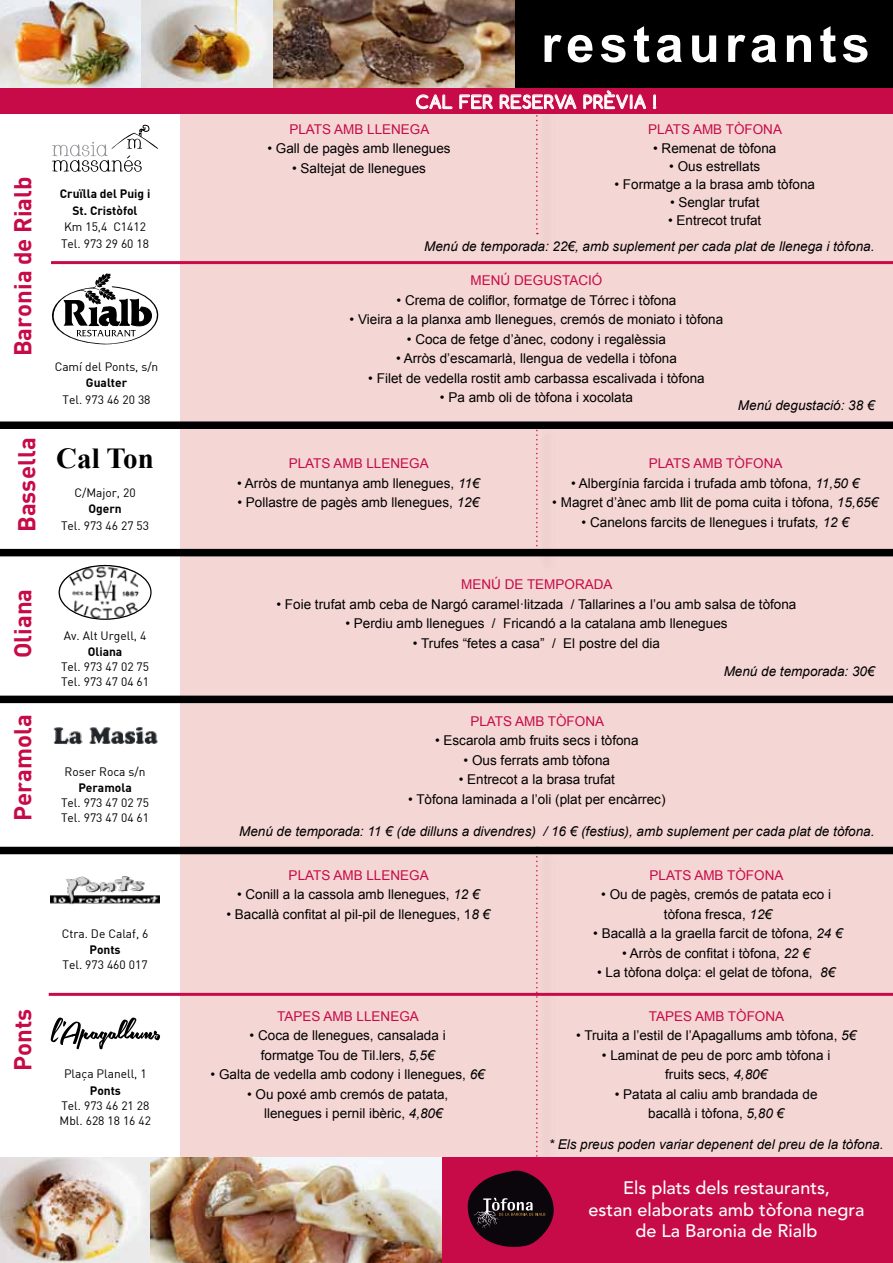
<style>
.page{position:relative;width:893px;height:1263px;background:#fff}
.page>*{position:absolute;margin:0;border:0;box-sizing:border-box;transform-origin:0 0}
.t1{font:700 51px "Arial";letter-spacing:.1em;color:#fff}
.t2{font:700 28.95px "Times New Roman";color:#000}
.t3{font:24px "DIN Bold";color:#c60b48}
.t4{font:500 18px/21.5px "Avenir";color:#fff;text-align:center}
.t5{font:700 17.55px "Comfortaa";letter-spacing:.04em;color:#fff}
.t6{font:13.5px/19.5px "Arial";color:#000;text-align:center}
.t7{font:italic 13.5px "Arial";color:#000}
.t8{font:13.5px "Arial";color:#c60b48}
.t9{font:12px/15px "DIN Regular";color:#000}
.t10{font:12px/16.5px "DIN Bold";color:#000;text-align:center}
.s1{font-style:italic}
</style>
<div class="page">
<div style="left:181px;top:68px;width:712px;height:1195px;background:#f4d6d4"></div>
<div style="left:512px;top:0;width:381px;height:95px;background:#000"></div>
<svg style="left:52px;top:125px;width:106px;height:47px"></svg>
<svg style="left:51px;top:273px;width:108px;height:71px"></svg>
<hr style="left:51px;top:261px;width:842px;height:3px;background:#c60b48">
<img style="left:53px;top:727px;width:105px;height:18px">
<img style="left:59px;top:565px;width:92px;height:54px">
<div style="left:59px;top:565px;width:93px;height:55px;border:1px solid #000;border-radius:50%"></div>
<hr style="left:49px;top:993px;width:844px;height:3px;background:#c60b48">
<img style="left:51px;top:876px;width:109px;height:28px">
<svg style="left:51px;top:1017px;width:109px;height:32px"></svg>
<img style="left:0;top:1157px;width:442px;height:106px">
<img style="left:0;top:0;width:514px;height:88px">
<svg style="left:536px;top:429px;width:2px;height:120px"></svg>
<div style="left:0;top:88px;width:893px;height:26px;background:#c60b48"></div>
<svg style="left:416px;top:94px;width:36px;height:16px"></svg>
<svg style="left:459px;top:94px;width:34px;height:15px"></svg>
<svg style="left:500px;top:94px;width:76px;height:140px"></svg>
<svg style="left:583px;top:90px;width:63px;height:20px"></svg>
<svg style="left:653px;top:94px;width:3px;height:15px"></svg>
<div style="left:0;top:696px;width:893px;height:7px;background:#000"></div>
<div style="left:0;top:847px;width:893px;height:7px;background:#000"></div>
<div style="left:0;top:421px;width:893px;height:8px;background:#000"></div>
<div style="left:0;top:549px;width:893px;height:7px;background:#000"></div>
<div style="left:442px;top:1157px;width:451px;height:106px;background:#c60b48"></div>
<svg style="left:467px;top:854px;width:87px;height:393px"></svg>
<h3 class="t3" style="left:7px;top:356px;width:181px;rotate:-90deg">Baronia de Rialb</h3>
<h3 class="t3" style="left:11px;top:532px;width:96px;rotate:-90deg">Bassella</h3>
<p class="t10" style="left:60px;top:185px;width:92px">Cruïlla del Puig i<br>St. Cristòfol</p>
<p class="t9" style="left:61px;top:218px;width:90px;line-height:16.5px">Km 15,4 C1412<br>Tel. 973 29 60 18</p>
<p class="t9" style="left:55px;top:358px;width:105px">Camí del Ponts, s/n</p>
<p class="t10" style="left:86px;top:374px;width:43px">Gualter</p>
<p class="t9" style="left:63px;top:391px;width:90px">Tel. 973 46 20 38</p>
<h2 class="t2" style="left:56px;top:438px;width:99px">Cal Ton</h2>
<p class="t9" style="left:75px;top:485px;width:63px">C/Major, 20</p>
<p class="t10" style="left:88px;top:500px;width:35px">Ogern</p>
<p class="t9" style="left:61px;top:518px;width:90px">Tel. 973 46 27 53</p>
<h3 class="t3" style="left:7px;top:658px;width:71px;rotate:-90deg">Oliana</h3>
<h3 class="t3" style="left:7px;top:821px;width:108px;rotate:-90deg">Peramola</h3>
<p class="t9" style="left:64px;top:628px;width:84px">Av. Alt Urgell, 4</p>
<p class="t10" style="left:88px;top:643px;width:36px">Oliana</p>
<p class="t9" style="left:61px;top:659px;width:90px">Tel. 973 47 02 75<br>Tel. 973 47 04 61</p>
<p class="t9" style="left:65px;top:764px;width:82px">Roser Roca s/n</p>
<p class="t10" style="left:78px;top:779px;width:55px">Peramola</p>
<p class="t9" style="left:61px;top:795px;width:90px">Tel. 973 47 02 75<br>Tel. 973 47 04 61</p>
<h3 class="t3" style="left:7px;top:1071px;width:64px;rotate:-90deg">Ponts</h3>
<p class="t9" style="left:62px;top:925px;width:88px">Ctra. De Calaf, 6</p>
<p class="t10" style="left:89px;top:941px;width:33px">Ponts</p>
<p class="t9" style="left:63px;top:957px;width:87px">Tel. 973 460 017</p>
<p class="t9" style="left:64px;top:1066px;width:84px">Plaça Planell, 1</p>
<p class="t10" style="left:90px;top:1082px;width:33px">Ponts</p>
<p class="t9" style="left:60px;top:1098px;width:93px">Tel. 973 46 21 28<br>Mbl. 628 18 16 42</p>
<h1 class="t1" style="left:541px;top:10px;width:330px">restaurants</h1>
<p class="t5" style="left:416px;top:91px;width:242px">CAL FER RESERVA PRÈVIA !</p>
<p class="t8" style="left:289px;top:120px;width:142px">PLATS AMB LLENEGA</p>
<p class="t6" style="left:267px;top:139px;width:185px">• Gall de pagès amb llenegues</p>
<p class="t6" style="left:292px;top:158px;width:135px">• Saltejat de llenegues</p>
<p class="t8" style="left:648px;top:120px;width:135px">PLATS AMB TÒFONA</p>
<p class="t6" style="left:653px;top:139px;width:125px">• Remenat de tòfona</p>
<p class="t6" style="left:669px;top:157px;width:93px">• Ous estrellats</p>
<p class="t6" style="left:614px;top:175px;width:202px">• Formatge a la brasa amb tòfona</p>
<p class="t6" style="left:670px;top:193px;width:91px">• Senglar trufat</p>
<p class="t6" style="left:668px;top:211px;width:95px">• Entrecot trufat</p>
<p class="t7" style="left:424px;top:237px;width:452px">Menú de temporada: 22€, amb suplement per cada plat de llenega i tòfona.</p>
<p class="t8" style="left:471px;top:272px;width:133px">MENÚ DEGUSTACIÓ</p>
<p class="t6" style="left:397px;top:291px;width:281px">• Crema de coliflor, formatge de Tórrec i tòfona</p>
<p class="t6" style="left:350px;top:310px;width:375px">• Vieira a la planxa amb llenegues, cremós de moniato i tòfona</p>
<p class="t6" style="left:407px;top:330px;width:261px">• Coca de fetge d’ànec, codony i regalèssia</p>
<p class="t6" style="left:396px;top:349px;width:282px">• Arròs d’escamarlà, llengua de vedella i tòfona</p>
<p class="t6" style="left:368px;top:369px;width:338px">• Filet de vedella rostit amb carbassa escalivada i tòfona</p>
<p class="t6" style="left:440px;top:388px;width:195px">• Pa amb oli de tòfona i xocolata</p>
<p class="t7" style="left:738px;top:396px;width:138px">Menú degustació: 38 €</p>
<p class="t8" style="left:289px;top:455px;width:142px">PLATS AMB LLENEGA</p>
<p class="t6" style="left:237px;top:473px;width:244px">• Arròs de muntanya amb llenegues, <span class="s1">11€</span></p>
<p class="t6" style="left:237px;top:493px;width:243px">• Pollastre de pagès amb llenegues, <span class="s1">12€</span></p>
<p class="t8" style="left:649px;top:455px;width:135px">PLATS AMB TÒFONA</p>
<p class="t6" style="left:571px;top:473px;width:290px">• Albergínia farcida i trufada amb tòfona, <span class="s1">11,50 €</span></p>
<p class="t6" style="left:552px;top:493px;width:327px">• Magret d’ànec amb llit de poma cuita i tòfona, <span class="s1">15,65€</span></p>
<p class="t6" style="left:582px;top:512px;width:269px">• Canelons farcits de llenegues i trufat<span class="s1">s, 12 €</span></p>
<p class="t8" style="left:461px;top:576px;width:153px">MENÚ DE TEMPORADA</p>
<p class="t6" style="left:276px;top:594px;width:521px">• Foie trufat amb ceba de Nargó caramel·litzada / Tallarines a l’ou amb salsa de tòfona</p>
<p class="t6" style="left:345px;top:614px;width:384px">• Perdiu amb llenegues / Fricandó a la catalana amb llenegues</p>
<p class="t6" style="left:413px;top:633px;width:249px">• Trufes “fetes a casa” / El postre del dia</p>
<p class="t7" style="left:724px;top:663px;width:152px">Menú de temporada: 30€</p>
<p class="t8" style="left:470px;top:712px;width:135px">PLATS AMB TÒFONA</p>
<p class="t6" style="left:435px;top:731px;width:205px">• Escarola amb fruits secs i tòfona</p>
<p class="t6" style="left:464px;top:750px;width:148px">• Ous ferrats amb tòfona</p>
<p class="t6" style="left:459px;top:770px;width:158px">• Entrecot a la brasa trufat</p>
<p class="t6" style="left:408px;top:789px;width:259px">• Tòfona laminada a l’oli (plat per encàrrec)</p>
<p class="t7" style="left:239px;top:822px;width:637px">Menú de temporada: 11 € (de dilluns a divendres) / 16 € (festius), amb suplement per cada plat de tòfona.</p>
<p class="t8" style="left:289px;top:866px;width:142px">PLATS AMB LLENEGA</p>
<p class="t6" style="left:237px;top:885px;width:244px">• Conill a la cassola amb llenegues, <span class="s1">12 €</span></p>
<p class="t6" style="left:226px;top:904px;width:265px">• Bacallà confitat al pil-pil de llenegues, 1<span class="s1">8 €</span></p>
<p class="t8" style="left:277px;top:1007px;width:143px">TAPES AMB LLENEGA</p>
<p class="t6" style="left:250px;top:1026px;width:198px">• Coca de llenegues, cansalada i formatge Tou de Til.lers, <span class="s1">5,5€</span></p>
<p class="t6" style="left:211px;top:1065px;width:276px">• Galta de vedella amb codony i llenegues, <span class="s1">6€</span></p>
<p class="t6" style="left:264px;top:1084px;width:186px;text-align:left;text-indent:-17px">• Ou poxé amb cremós de patata, llenegues i pernil ibèric, <span class="s1">4,80€</span></p>
<p class="t8" style="left:650px;top:866px;width:135px">PLATS AMB TÒFONA</p>
<p class="t6" style="left:601px;top:885px;width:231px">• Ou de pagès, cremós de patata eco i tòfona fresca, <span class="s1">12€</span></p>
<p class="t6" style="left:593px;top:924px;width:251px">• Bacallà a la graella farcit de tòfona, <span class="s1">24 €</span></p>
<p class="t6" style="left:622px;top:943px;width:189px">• Arròs de confitat i tòfona, <span class="s1">22 €</span></p>
<p class="t6" style="left:597px;top:963px;width:240px">• La tòfona dolça: el gelat de tòfona, <span class="s1">8€</span></p>
<p class="t8" style="left:649px;top:1007px;width:137px">TAPES AMB TÒFONA</p>
<p class="t6" style="left:576px;top:1026px;width:282px">• Truita a l’estil de l’Apagallums amb tòfona, <span class="s1">5€</span></p>
<p class="t6" style="left:602px;top:1045px;width:230px">• Laminat de peu de porc amb tòfona i fruits secs, <span class="s1">4,80€</span></p>
<p class="t6" style="left:615px;top:1084px;width:204px">• Patata al caliu amb brandada de bacallà i tòfona, <span class="s1">5,80 €</span></p>
<p class="t7" style="left:549px;top:1135px;width:336px">* Els preus poden variar depenent del preu de la tòfona.</p>
<h3 class="t4" style="left:588px;top:1178px;width:278px">Els plats dels restaurants,<br>estan elaborats amb tòfona negra de La Baronia de Rialb</h3>
</div>
